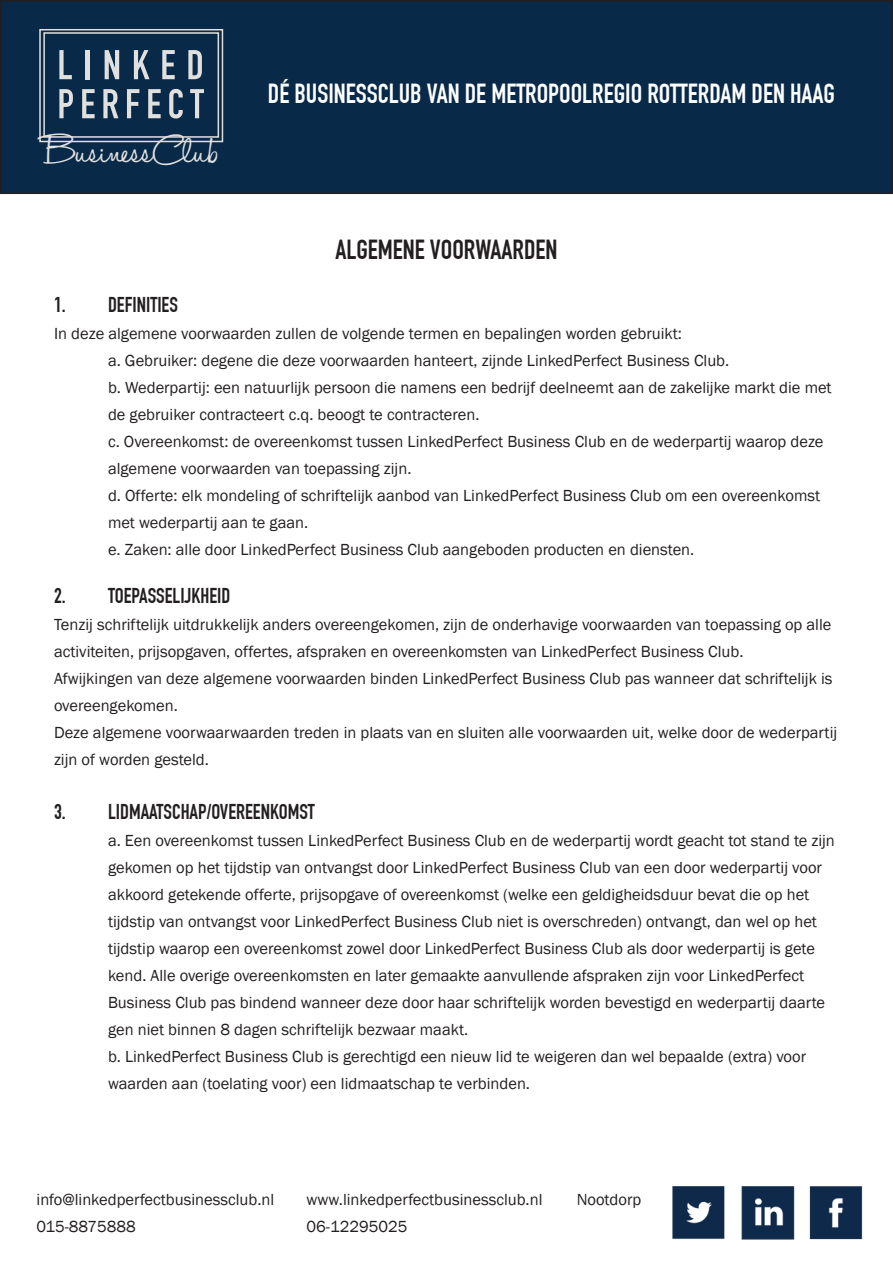
<style>
.page{position:relative;width:893px;height:1263px;background:#fff}
.page>*{position:absolute;margin:0;border:0;box-sizing:border-box;transform-origin:0 0}
.t1{font:45.9px "Halo Handletter";color:#e0e1df}
.t2{font:700 27px "DIN Condensed";color:#fbfdfe}
.t3{font:700 27px "DIN Condensed";color:#231f20}
.t4{font:700 21px "DIN Condensed";color:#231f20}
.t5{font:16.5px/27px "Franklin Gothic";color:#231f20}
</style>
<div class="page">
<div style="left:1px;top:1px;width:891px;height:192px;background:#092948"></div>
<div style="left:0;top:0;width:893px;height:194px;border:2px solid #231f20"></div>
<svg style="left:39px;top:29px;width:185px;height:114px"></svg>
<img style="left:673px;top:1187px;width:190px;height:53px">
<h1 class="t1" style="left:44px;top:125px;width:176px">BusinessClub</h1>
<p class="t2" style="left:268px;top:78px;width:569px">DÉ BUSINESSCLUB VAN DE METROPOOLREGIO ROTTERDAM DEN HAAG</p>
<p class="t3" style="left:335px;top:234px;width:224px">ALGEMENE VOORWAARDEN</p>
<p class="t4" style="left:54px;top:292px;width:125px">1. DEFINITIES</p>
<p class="t5" style="left:54px;top:320px;width:630px">In deze algemene voorwaarden zullen de volgende termen en bepalingen worden gebruikt:</p>
<p class="t5" style="left:108px;top:347px;width:623px">a. Gebruiker: degene die deze voorwaarden hanteert, zijnde LinkedPerfect Business Club.</p>
<p class="t5" style="left:108px;top:374px;width:725px">b. Wederpartij: een natuurlijk persoon die namens een bedrijf deelneemt aan de zakelijke markt die met de gebruiker contracteert c.q. beoogt te contracteren.</p>
<p class="t5" style="left:108px;top:428px;width:717px">c. Overeenkomst: de overeenkomst tussen LinkedPerfect Business Club en de wederpartij waarop deze algemene voorwaarden van toepassing zijn.</p>
<p class="t5" style="left:108px;top:482px;width:714px">d. Offerte: elk mondeling of schriftelijk aanbod van LinkedPerfect Business Club om een overeenkomst met wederpartij aan te gaan.</p>
<p class="t5" style="left:108px;top:536px;width:588px">e. Zaken: alle door LinkedPerfect Business Club aangeboden producten en diensten.</p>
<p class="t4" style="left:54px;top:583px;width:178px">2. TOEPASSELIJKHEID</p>
<p class="t5" style="left:54px;top:611px;width:779px">Tenzij schriftelijk uitdrukkelijk anders overeengekomen, zijn de onderhavige voorwaarden van toepassing op alle activiteiten, prijsopgaven, offertes, afspraken en overeenkomsten van LinkedPerfect Business Club.</p>
<p class="t5" style="left:54px;top:665px;width:780px">Afwijkingen van deze algemene voorwaarden binden LinkedPerfect Business Club pas wanneer dat schriftelijk is overeengekomen.</p>
<p class="t5" style="left:54px;top:719px;width:785px">Deze algemene voorwaarwaarden treden in plaats van en sluiten alle voorwaarden uit, welke door de wederpartij zijn of worden gesteld.</p>
<p class="t4" style="left:54px;top:799px;width:262px">3. LIDMAATSCHAP/OVEREENKOMST</p>
<p class="t5" style="left:108px;top:827px;width:728px">a. Een overeenkomst tussen LinkedPerfect Business Club en de wederpartij wordt geacht tot stand te zijn gekomen op het tijdstip van ontvangst door LinkedPerfect Business Club van een door wederpartij voor akkoord getekende offerte, prijsopgave of overeenkomst (welke een geldigheidsduur bevat die op het tijdstip van ontvangst voor LinkedPerfect Business Club niet is overschreden) ontvangt, dan wel op het tijdstip waarop een overeenkomst zowel door LinkedPerfect Business Club als door wederpartij is gete kend. Alle overige overeenkomsten en later gemaakte aanvullende afspraken zijn voor LinkedPerfect Business Club pas bindend wanneer deze door haar schriftelijk worden bevestigd en wederpartij daarte gen niet binnen 8 dagen schriftelijk bezwaar maakt.</p>
<p class="t5" style="left:108px;top:1043px;width:700px">b. LinkedPerfect Business Club is gerechtigd een nieuw lid te weigeren dan wel bepaalde (extra) voor waarden aan (toelating voor) een lidmaatschap te verbinden.</p>
<p class="t5" style="left:37px;top:1186px;width:239px">info@linkedperfectbusinessclub.nl</p>
<p class="t5" style="left:307px;top:1186px;width:237px">www.linkedperfectbusinessclub.nl</p>
<p class="t5" style="left:577px;top:1186px;width:66px">Nootdorp</p>
<p class="t5" style="left:37px;top:1213px;width:101px">015-8875888</p>
<p class="t5" style="left:307px;top:1213px;width:102px">06-12295025</p>
</div>
